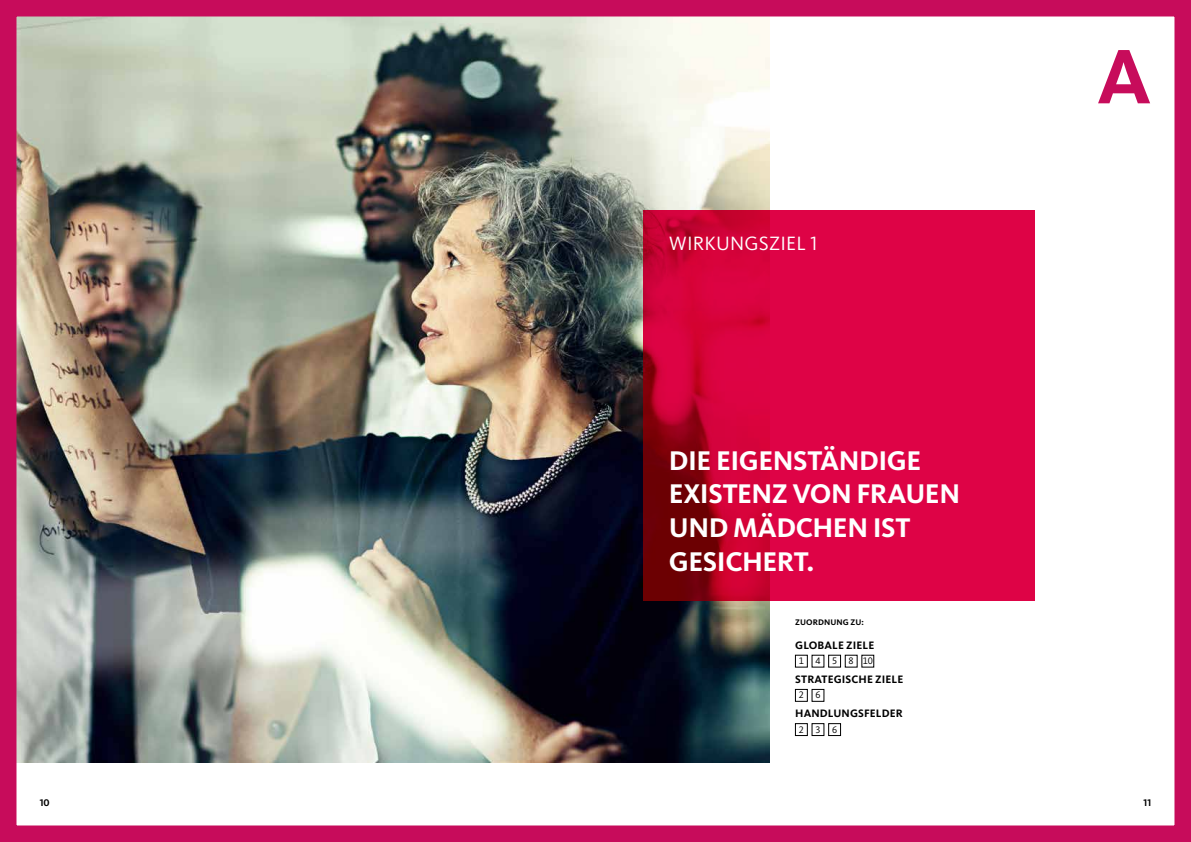
<style>
.page{position:relative;width:1191px;height:842px;background:#fff}
.page>*{position:absolute;margin:0;border:0;box-sizing:border-box;transform-origin:0 0}
.t1{font:700 80px "Kievit OT";color:#c70c5b}
.t2{font:700 28px/33.6px "Kievit OT";letter-spacing:-.015em;color:#fff}
.t3{font:20px "Kievit OT";letter-spacing:.01em;color:#fff}
.t4{font:700 11.2px "Kievit OT";letter-spacing:.01em;color:#000}
.t5{font:700 10px "Kievit OT";color:#000}
.t6{font:9.8px "Kievit OT";color:#000}
.t7{font:700 8.4px "Kievit OT";letter-spacing:.01em;color:#000}
</style>
<div class="page">
<img style="left:0;top:0;width:1191px;height:842px">
<svg style="left:643px;top:211px;width:392px;height:390px;background:#d2023d"></svg>
<div style="left:795px;top:655px;width:12px;height:12px;border:1px solid #000"></div>
<div style="left:828px;top:655px;width:12px;height:12px;border:1px solid #000"></div>
<div style="left:795px;top:689px;width:12px;height:12px;border:1px solid #000"></div>
<div style="left:795px;top:723px;width:12px;height:13px;border:1px solid #000"></div>
<div style="left:812px;top:723px;width:12px;height:13px;border:1px solid #000"></div>
<div style="left:828px;top:723px;width:12px;height:13px;border:1px solid #000"></div>
<p class="t3" style="left:669px;top:231px;width:150px">WIRKUNGSZIEL 1</p>
<p class="t2" style="left:669px;top:443px;width:293px">DIE EIGENSTÄNDIGE<br>EXISTENZ VON FRAUEN<br>UND MÄDCHEN IST<br>GESICHERT.</p>
<p class="t7" style="left:795px;top:617px;width:70px">ZUORDNUNG ZU:</p>
<p class="t4" style="left:795px;top:638px;width:81px">GLOBALE ZIELE</p>
<p class="t6" style="left:799px;top:655px;width:76px">1 4 5 8 10</p>
<p class="t4" style="left:795px;top:672px;width:110px">STRATEGISCHE ZIELE</p>
<p class="t6" style="left:799px;top:689px;width:23px">2 6</p>
<p class="t4" style="left:795px;top:706px;width:109px">HANDLUNGSFELDER</p>
<p class="t6" style="left:799px;top:723px;width:40px">2 3 6</p>
<h1 class="t1" style="left:1096px;top:28px;width:56px">A</h1>
<p class="t5" style="left:40px;top:797px;width:11px">10</p>
<p class="t5" style="left:1143px;top:797px;width:9px">11</p>
</div>
